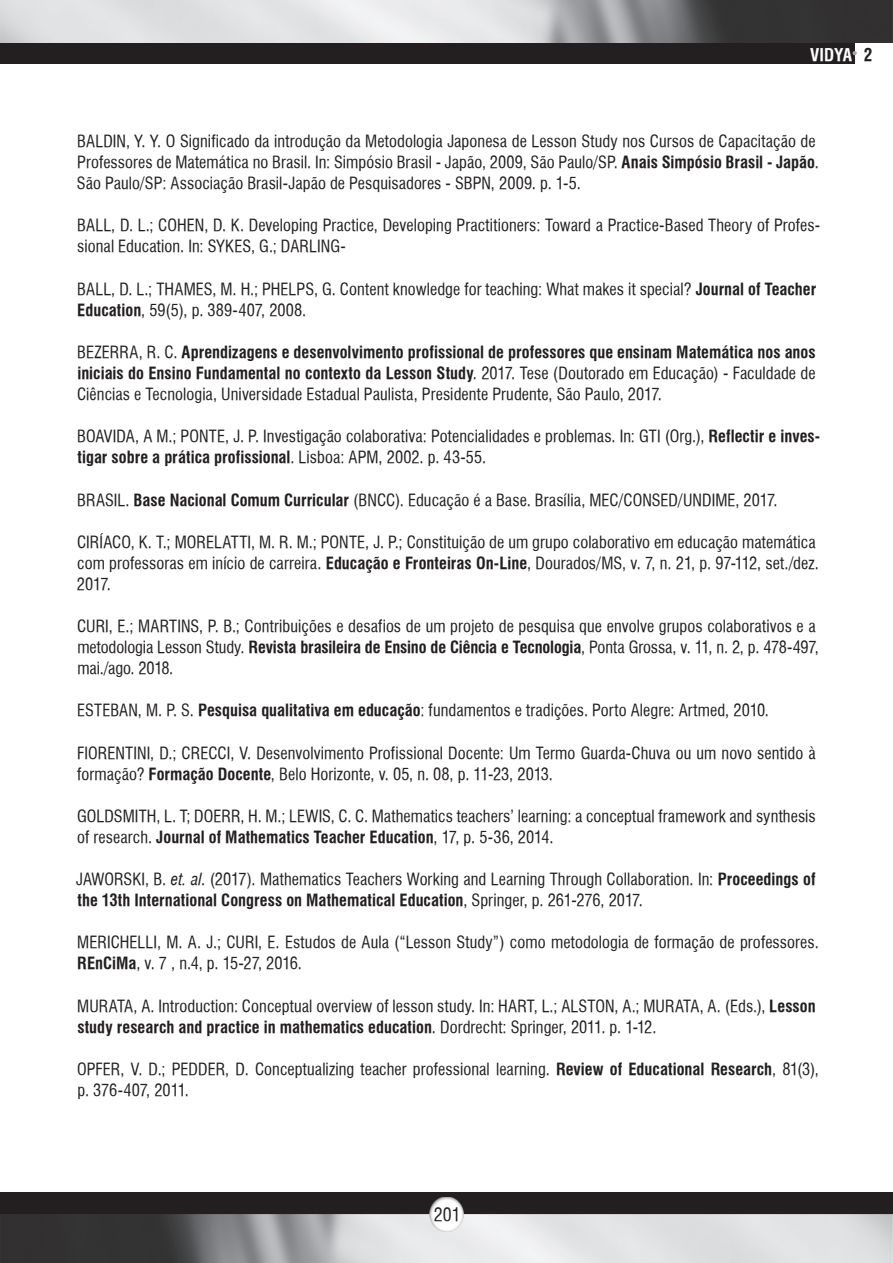
<style>
.page{position:relative;width:893px;height:1263px;background:#fff}
.page>*{position:absolute;margin:0;border:0;box-sizing:border-box;transform-origin:0 0}
.t1{font:18px "Halvett Condensed";color:#231f20}
.t2{font:700 condensed 17.25px "Halvett";color:#fff}
.t3{font:16.5px/21px "Halvett Condensed";letter-spacing:.005em;color:#231f20}
.t4{font:700 condensed 16.5px/21px "Halvett";color:#231f20}
.s1{color:#231f20}
.s2{font-family:"Halvett";font-weight:700;font-stretch:condensed}
.s3{font-family:"Halvett Condensed";font-weight:400;font-stretch:normal}
.s4{font-family:"Halvett";font-style:italic;font-stretch:condensed}
</style>
<div class="page">
<div style="left:0;top:0;width:855px;height:64px;background:#231f20"></div>
<img style="left:0;top:0;width:893px;height:43px">
<svg style="left:853px;top:51px;width:4px;height:4px"></svg>
<div style="left:0;top:1193px;width:893px;height:70px;background:#231f20"></div>
<img style="left:0;top:1214px;width:893px;height:49px">
<img style="left:429px;top:1197px;width:34px;height:34px">
<p class="t2" style="left:810px;top:45px;width:64px">VIDYA <span class="s1">2</span></p>
<p class="t3" style="left:77px;top:131px;width:743px">BALDIN, Y. Y. O Significado da introdução da Metodologia Japonesa de Lesson Study nos Cursos de Capacitação de<br>Professores de Matemática no Brasil. In: Simpósio Brasil - Japão, 2009, São Paulo/SP. <span class="s2">Anais Simpósio Brasil - Japão</span>.<br>São Paulo/SP: Associação Brasil-Japão de Pesquisadores - SBPN, 2009. p. 1-5.</p>
<p class="t3" style="left:77px;top:215px;width:744px">BALL, D. L.; COHEN, D. K. Developing Practice, Developing Practitioners: Toward a Practice-Based Theory of Profes&shy;sional Education. In: SYKES, G.; DARLING-</p>
<p class="t3" style="left:77px;top:278px;width:740px">BALL, D. L.; THAMES, M. H.; PHELPS, G. Content knowledge for teaching: What makes it special? <span class="s2">Journal of Teacher<br>Education</span>, 59(5), p. 389-407, 2008.</p>
<p class="t4" style="left:77px;top:341px;width:740px"><span class="s3">BEZERRA, R. C.</span> Aprendizagens e desenvolvimento profissional de professores que ensinam Matemática nos anos iniciais do Ensino Fundamental no contexto da Lesson Study<span class="s3">. 2017. Tese (Doutorado em Educação) - Faculdade de</span></p>
<p class="t3" style="left:77px;top:383px;width:586px">Ciências e Tecnologia, Universidade Estadual Paulista, Presidente Prudente, São Paulo, 2017.</p>
<p class="t3" style="left:77px;top:426px;width:744px">BOAVIDA, A M.; PONTE, J. P. Investigação colaborativa: Potencialidades e problemas. In: GTI (Org.), <span class="s2">Reflectir e inves-</span></p>
<p class="t4" style="left:77px;top:447px;width:410px">tigar sobre a prática profissional<span class="s3">. Lisboa: APM, 2002. p. 43-55.</span></p>
<p class="t3" style="left:77px;top:489px;width:702px">BRASIL. <span class="s2">Base Nacional Comum Curricular</span> (BNCC). Educação é a Base. Brasília, MEC/CONSED/UNDIME, 2017.</p>
<p class="t3" style="left:77px;top:531px;width:743px">CIRÍACO, K. T.; MORELATTI, M. R. M.; PONTE, J. P.; Constituição de um grupo colaborativo em educação matemática com professoras em início de carreira. <span class="s2">Educação e Fronteiras On-Line</span>, Dourados/MS, v. 7, n. 21, p. 97-112, set./dez.<br>2017.</p>
<p class="t3" style="left:77px;top:615px;width:743px">CURI, E.; MARTINS, P. B.; Contribuições e desafios de um projeto de pesquisa que envolve grupos colaborativos e a metodologia Lesson Study. <span class="s2">Revista brasileira de Ensino de Ciência e Tecnologia</span>, Ponta Grossa, v. 11, n. 2, p. 478-497, mai./ago. 2018.</p>
<p class="t3" style="left:77px;top:700px;width:693px">ESTEBAN, M. P. S. <span class="s2">Pesquisa qualitativa em educação</span>: fundamentos e tradições. Porto Alegre: Artmed, 2010.</p>
<p class="t3" style="left:77px;top:742px;width:740px">FIORENTINI, D.; CRECCI, V. Desenvolvimento Profissional Docente: Um Termo Guarda-Chuva ou um novo sentido à formação? <span class="s2">Formação Docente</span>, Belo Horizonte, v. 05, n. 08, p. 11-23, 2013.</p>
<p class="t3" style="left:77px;top:805px;width:740px">GOLDSMITH, L. T; DOERR, H. M.; LEWIS, C. C. Mathematics teachers’ learning: a conceptual framework and synthesis</p>
<p class="t4" style="left:77px;top:826px;width:478px"><span class="s3">of research.</span> Journal of Mathematics Teacher Education<span class="s3">, 17, p. 5-36, 2014.</span></p>
<p class="t3" style="left:76px;top:869px;width:741px">JAWORSKI, B. <span class="s4">et. al</span>. (2017). Mathematics Teachers Working and Learning Through Collaboration. In: <span class="s2">Proceedings of</span></p>
<p class="t4" style="left:78px;top:890px;width:567px">the 13th International Congress on Mathematical Education<span class="s3">, Springer, p. 261-276, 2017.</span></p>
<p class="t3" style="left:77px;top:932px;width:743px">MERICHELLI, M. A. J.; CURI, E. Estudos de Aula (“Lesson Study”) como metodologia de formação de professores.<br><span class="s2">REnCiMa</span>, v. 7 , n.4, p. 15-27, 2016.</p>
<p class="t3" style="left:77px;top:995px;width:740px">MURATA, A. Introduction: Conceptual overview of lesson study. In: HART, L.; ALSTON, A.; MURATA, A. (Eds.), <span class="s2">Lesson</span></p>
<p class="t4" style="left:77px;top:1016px;width:581px">study research and practice in mathematics education<span class="s3">. Dordrecht: Springer, 2011. p. 1-12.</span></p>
<p class="t3" style="left:77px;top:1058px;width:743px">OPFER, V. D.; PEDDER, D. Conceptualizing teacher professional learning. <span class="s2">Review of Educational Research</span>, 81(3), p. 376-407, 2011.</p>
<p class="t1" style="left:434px;top:1204px;width:28px">201</p>
</div>
